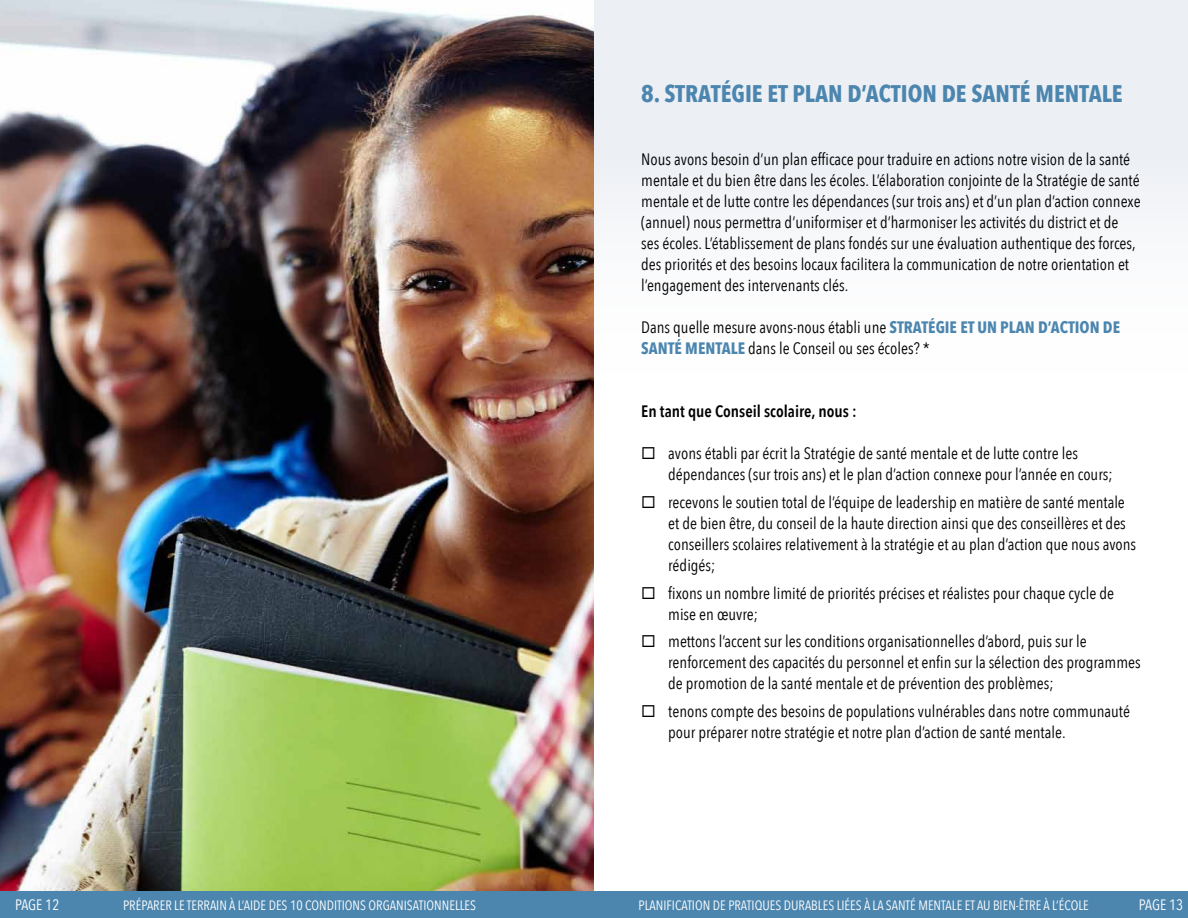
<style>
.page{position:relative;width:1188px;height:918px;background:#fff}
.page>*{position:absolute;margin:0;border:0;box-sizing:border-box;transform-origin:0 0}
.t1{font:700 24px "Avenir Next Condensed";color:#4c86af}
.t2{font:16.5px/21px "Avenir Next Condensed";color:#000}
.t3{font:600 16.5px "Avenir Next Condensed";color:#000}
.t4{font:15px "Avenir Next Condensed";letter-spacing:-.005em;color:#fff}
.t5{font:13.5px "Avenir Next Condensed";color:#fff}
.s1{font-weight:700;color:#4c86af}
</style>
<div class="page">
<div style="left:0;top:891px;width:1188px;height:27px;background:#4c86af"></div>
<div style="left:0;top:0;width:1188px;height:390px;background:#eceff4"></div>
<img style="left:0;top:0;width:594px;height:891px">
<h1 class="t1" style="left:641px;top:79px;width:483px">8. STRATÉGIE ET PLAN D’ACTION DE SANTÉ MENTALE</h1>
<p class="t2" style="left:641px;top:148px;width:501px">Nous avons besoin d’un plan efficace pour traduire en actions notre vision de la santé mentale et du bien être dans les écoles. L’élaboration conjointe de la Stratégie de santé mentale et de lutte contre les dépendances (sur trois ans) et d’un plan d’action connexe (annuel) nous permettra d’uniformiser et d’harmoniser les activités du district et de<br>ses écoles. L’établissement de plans fondés sur une évaluation authentique des forces, des priorités et des besoins locaux facilitera la communication de notre orientation et l’engagement des intervenants clés.</p>
<p class="t2" style="left:641px;top:316px;width:480px">Dans quelle mesure avons-nous établi une <span class="s1">STRATÉGIE ET UN PLAN D’ACTION DE<br>SANTÉ MENTALE</span> dans le Conseil ou ses écoles? *</p>
<p class="t3" style="left:641px;top:397px;width:217px">En tant que Conseil scolaire, nous :</p>
<p class="t2" style="left:668px;top:442px;width:446px;text-indent:-27px">◻ avons établi par écrit la Stratégie de santé mentale et de lutte contre les dépendances (sur trois ans) et le plan d’action connexe pour l’année en cours;</p>
<p class="t2" style="left:668px;top:491px;width:469px;text-indent:-27px">◻ recevons le soutien total de l’équipe de leadership en matière de santé mentale et de bien être, du conseil de la haute direction ainsi que des conseillères et des conseillers scolaires relativement à la stratégie et au plan d’action que nous avons rédigés;</p>
<p class="t2" style="left:668px;top:582px;width:447px;text-indent:-27px">◻ fixons un nombre limité de priorités précises et réalistes pour chaque cycle de mise en œuvre;</p>
<p class="t2" style="left:668px;top:630px;width:474px;text-indent:-27px">◻ mettons l’accent sur les conditions organisationnelles d’abord, puis sur le renforcement des capacités du personnel et enfin sur la sélection des programmes de promotion de la santé mentale et de prévention des problèmes;</p>
<p class="t2" style="left:668px;top:700px;width:463px;text-indent:-27px">◻ tenons compte des besoins de populations vulnérables dans notre communauté pour préparer notre stratégie et notre plan d’action de santé mentale.</p>
<p class="t4" style="left:15px;top:892px;width:46px">PAGE 12</p>
<p class="t5" style="left:123px;top:893px;width:355px">PRÉPARER LE TERRAIN À L’AIDE DES 10 CONDITIONS ORGANISATIONNELLES</p>
<p class="t5" style="left:639px;top:894px;width:452px">PLANIFICATION DE PRATIQUES DURABLES LIÉES À LA SANTÉ MENTALE ET AU BIEN-ÊTRE À L’ÉCOLE</p>
<p class="t4" style="left:1139px;top:892px;width:46px">PAGE 13</p>
</div>
